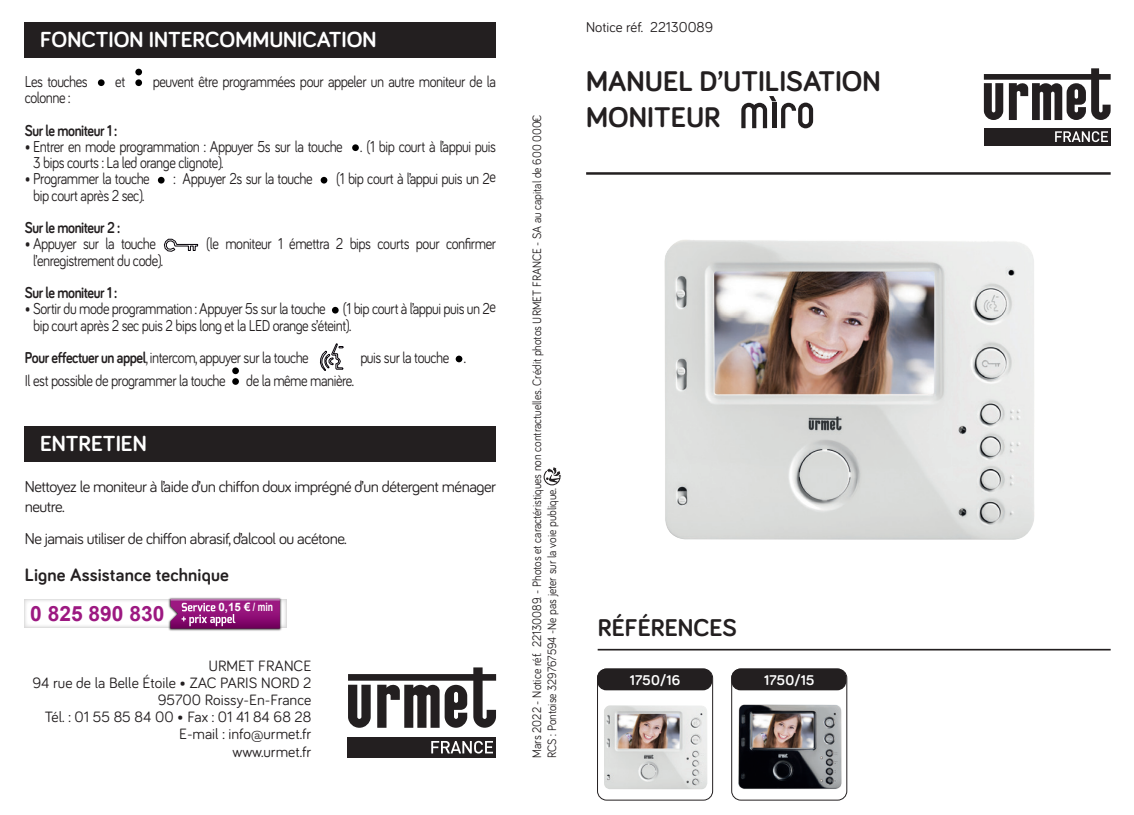
<style>
.page{position:relative;width:1134px;height:815px;background:#fff}
.page>*{position:absolute;margin:0;border:0;box-sizing:border-box;transform-origin:0 0}
.t1{font:700 29.25px "Bariol";color:#231f20}
.sommaire_courant{font:700 25px "Bariol";color:#231f20}
.sommaire_courant-2{font:700 22.5px "Bariol";color:#fff}
.t2{font:700 21px "Arial";color:#9c1881}
.t3{font:700 18.5px "Bariol";letter-spacing:.01em;color:#231f20}
.t4{font:16.25px/16.2px "Bariol";letter-spacing:-.03em;color:#231f20;scale:.86 1}
.t5{font:16.25px/20px "Bariol";letter-spacing:-.03em;color:#231f20}
.t6{font:700 16.25px "Bariol";letter-spacing:-.03em;color:#231f20;scale:.86 1}
.sommaire_courant-3{font:15.5px "Bariol";color:#231f20}
.t7{font:14.75px "Bariol";color:#231f20}
.sommaire_courant-4{font:700 14.5px "Bariol";letter-spacing:.01em;color:#fff}
.t8{font:12.5px/15px "Bariol";color:#231f20;scale:.9 1}
.t9{font:700 11.5px "Arial";color:#fff}
.s1{font-weight:700}
.s2{font-size:12.75px}
</style>
<div class="page">
<div style="left:25px;top:22px;width:471px;height:35px;background:#231f20"></div>
<div style="left:25px;top:426px;width:471px;height:36px;background:#231f20"></div>
<svg style="left:544px;top:467px;width:17px;height:18px"></svg>
<div style="left:984px;top:128px;width:126px;height:17px;background:#231f20"></div>
<svg style="left:984px;top:68px;width:127px;height:52px"></svg>
<svg style="left:1055px;top:131px;width:53px;height:11px"></svg>
<hr style="left:586px;top:172px;width:525px;height:3px;background:#231f20">
<img style="left:664px;top:240px;width:370px;height:300px">
<img style="left:604px;top:705px;width:103px;height:84px">
<img style="left:738px;top:704px;width:104px;height:85px">
<hr style="left:598px;top:649px;width:513px;height:1px;background:#231f20">
<div style="left:597px;top:669px;width:116px;height:131px;border:1px solid #231f20;border-radius:9px"></div>
<div style="left:731px;top:669px;width:116px;height:131px;border:1px solid #231f20;border-radius:9px"></div>
<div style="left:597px;top:669px;width:115px;height:21px;background:#231f20;border-radius:9px"></div>
<div style="left:731px;top:669px;width:115px;height:21px;background:#231f20;border-radius:9px"></div>
<svg style="left:741px;top:96px;width:72px;height:32px"></svg>
<div style="left:348px;top:737px;width:148px;height:20px;background:#231f20"></div>
<svg style="left:348px;top:667px;width:148px;height:61px"></svg>
<svg style="left:431px;top:741px;width:62px;height:13px"></svg>
<img style="left:168px;top:597px;width:115px;height:34px">
<svg style="left:171px;top:599px;width:109px;height:30px;background:#992e84"></svg>
<div style="left:98px;top:79px;width:7px;height:7px;background:#000;border-radius:50%"></div>
<div style="left:135px;top:69px;width:7px;height:6px;background:#000;border-radius:50%"></div>
<div style="left:135px;top:79px;width:7px;height:7px;background:#000;border-radius:50%"></div>
<div style="left:352px;top:144px;width:7px;height:7px;background:#000;border-radius:50%"></div>
<div style="left:158px;top:177px;width:7px;height:7px;background:#000;border-radius:50%"></div>
<div style="left:321px;top:177px;width:6px;height:7px;background:#000;border-radius:50%"></div>
<svg style="left:164px;top:238px;width:34px;height:14px"></svg>
<div style="left:332px;top:307px;width:7px;height:7px;background:#000;border-radius:50%"></div>
<svg style="left:320px;top:343px;width:24px;height:28px"></svg>
<svg style="left:456px;top:356px;width:6px;height:6px"></svg>
<div style="left:232px;top:367px;width:7px;height:7px;background:#000;border-radius:50%"></div>
<div style="left:232px;top:378px;width:7px;height:7px;background:#000;border-radius:50%"></div>
<p class="sommaire_courant-2" style="left:40px;top:24px;width:338px">FONCTION INTERCOMMUNICATION</p>
<p class="t4" style="left:25px;top:73px;width:75px">Les touches</p>
<p class="t4" style="left:115px;top:73px;width:13px">et</p>
<p class="t4" style="left:153px;top:73px;width:401px">peuvent être programmées pour appeler un autre moniteur de la</p>
<p class="t4" style="left:25px;top:89px;width:54px">colonne :</p>
<p class="t6" style="left:25px;top:119px;width:109px">Sur le moniteur 1 :</p>
<p class="t4" style="left:33px;top:138px;width:540px;text-indent:-8px">• Entrer en mode programmation : Appuyer 5s sur la touche . (1 bip court à l’appui puis<br>3 bips courts : La led orange clignote).</p>
<p class="t4" style="left:25px;top:170px;width:147px">• Programmer la touche</p>
<p class="t4" style="left:173px;top:170px;width:163px">: Appuyer 2s sur la touche</p>
<p class="t4" style="left:336px;top:170px;width:187px">(1 bip court à l’appui puis un 2e</p>
<p class="t4" style="left:33px;top:186px;width:131px">bip court après 2 sec).</p>
<p class="t6" style="left:25px;top:217px;width:112px">Sur le moniteur 2 :</p>
<p class="t4" style="left:25px;top:235px;width:154px">• Appuyer sur la touche</p>
<p class="t4" style="left:206px;top:235px;width:339px">(le moniteur 1 émettra 2 bips courts pour confirmer</p>
<p class="t4" style="left:33px;top:251px;width:153px">l’enregistrement du code).</p>
<p class="t6" style="left:25px;top:282px;width:109px">Sur le moniteur 1 :</p>
<p class="t4" style="left:33px;top:300px;width:540px;text-indent:-8px">• Sortir du mode programmation : Appuyer 5s sur la touche (1 bip court à l’appui puis un 2e bip court après 2 sec puis 2 bips long et la LED orange s’éteint).</p>
<p class="t4" style="left:25px;top:349px;width:332px"><span class="s1">Pour effectuer un appel</span>, intercom, appuyer sur la touche</p>
<p class="t4" style="left:360px;top:349px;width:124px">puis sur la touche .</p>
<p class="t4" style="left:25px;top:371px;width:235px">Il est possible de programmer la touche</p>
<p class="t4" style="left:246px;top:371px;width:127px">de la même manière.</p>
<p class="sommaire_courant-2" style="left:40px;top:428px;width:108px">ENTRETIEN</p>
<p class="t5" style="left:25px;top:476px;width:473px">Nettoyez le moniteur à l’aide d’un chiffon doux imprégné d’un détergent ménager neutre.</p>
<p class="t5" style="left:25px;top:528px;width:323px">Ne jamais utiliser de chiffon abrasif, d’alcool ou acétone.</p>
<p class="t3" style="left:25px;top:562px;width:205px">Ligne Assistance technique</p>
<p class="t2" style="left:30px;top:600px;width:136px">0 825 890 830</p>
<p class="t9" style="left:218px;top:600px;width:56px">0,15 € / min</p>
<p class="sommaire_courant-3" style="left:208px;top:655px;width:104px">URMET FRANCE</p>
<p class="sommaire_courant-3" style="left:32px;top:672px;width:280px">94 rue de la Belle Étoile • ZAC PARIS NORD 2</p>
<p class="sommaire_courant-3" style="left:158px;top:689px;width:155px">95700 Roissy-En-France</p>
<p class="sommaire_courant-3" style="left:45px;top:707px;width:268px">Tél. : 01 55 85 84 00 • Fax : 01 41 84 68 28</p>
<p class="sommaire_courant-3" style="left:179px;top:724px;width:134px">E-mail : info@urmet.fr</p>
<p class="sommaire_courant-3" style="left:232px;top:741px;width:80px">www.urmet.fr</p>
<p class="t8" style="left:529px;top:758px;width:717px;rotate:-90deg"><span class="s2">Mars 2022 - Notice réf. 22130089. -</span> Photos et caractéristiques non contractuelles. Crédit photos URMET FRANCE - SA au capital de 600 000€<br>RCS : Pontoise 329767594 -Ne pas jeter sur la voie publique.</p>
<p class="t7" style="left:586px;top:17px;width:128px">Notice réf. 22130089</p>
<p class="t1" style="left:586px;top:62px;width:296px">MANUEL D’UTILISATION</p>
<p class="t1" style="left:586px;top:97px;width:136px">MONITEUR</p>
<p class="sommaire_courant" style="left:598px;top:611px;width:141px">RÉFÉRENCES</p>
<p class="sommaire_courant-4" style="left:630px;top:670px;width:52px">1750/16</p>
<p class="sommaire_courant-4" style="left:764px;top:670px;width:52px">1750/15</p>
</div>
